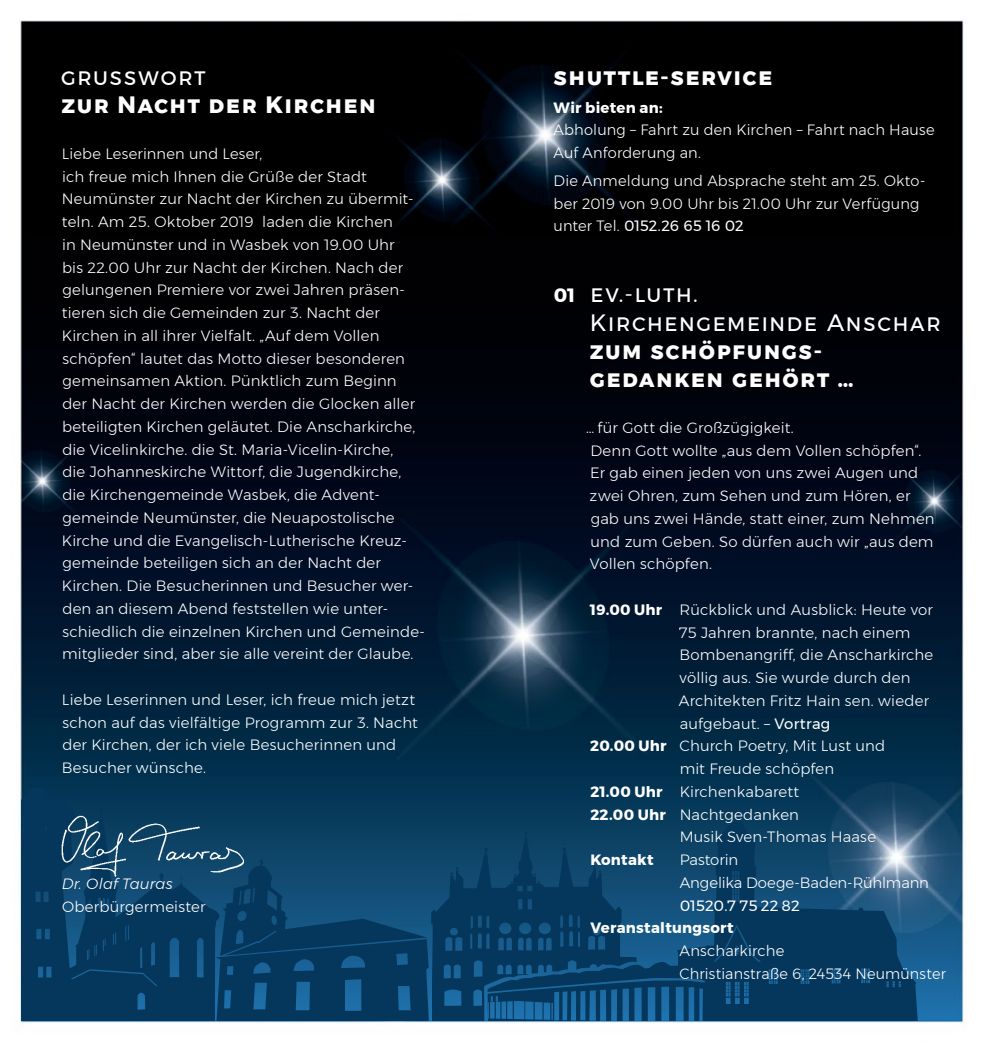
<style>
.page{position:relative;width:983px;height:1042px;background:#fff}
.page>*{position:absolute;margin:0;border:0;box-sizing:border-box;transform-origin:0 0}
.t1{font:700 23.62px/28.3px "Montserrat";letter-spacing:.06em;color:#fff}
.t2{font:23.62px/28.3px "Montserrat";letter-spacing:.05em;color:#fff}
.t3{font:300 14.88px/22.8px "Montserrat";letter-spacing:.01em;color:#fff}
.t4{font:700 14.88px "Montserrat";letter-spacing:.015em;color:#fff}
.t5{font:300 14.88px/22.8px "Montserrat";letter-spacing:-.01em;color:#fff}
.t6{font:italic 300 14.88px "Montserrat";letter-spacing:.01em;color:#fff}
.t7{font:14.88px "Montserrat";color:#fff}
.s1{font-weight:400}
.s2{font-weight:700;font-size:19.25px}
.s3{font-weight:700}
</style>
<div class="page">
<img style="left:15px;top:20px;width:952px;height:1013px">
<svg style="left:709px;top:809px;width:209px;height:211px;background:#13456a"></svg>
<svg style="left:22px;top:781px;width:687px;height:239px;background:#0a4067"></svg>
<img style="left:58px;top:813px;width:188px;height:67px">
<h1 class="t2" style="left:61px;top:62px;width:146px">grusswort</h1>
<h1 class="t1" style="left:62px;top:91px;width:315px">zur Nacht der Kirchen</h1>
<p class="t3" style="left:62px;top:142px;width:364px">Liebe Leserinnen und Leser,<br>ich freue mich Ihnen die Grüße der Stadt Neumünster zur Nacht der Kirchen zu übermit&shy;teln. Am 25. Oktober 2019 laden die Kirchen<br>in Neumünster und in Wasbek von 19.00 Uhr<br>bis 22.00 Uhr zur Nacht der Kirchen. Nach der gelungenen Premiere vor zwei Jahren präsen&shy;tieren sich die Gemeinden zur 3. Nacht der Kirchen in all ihrer Vielfalt. „Auf dem Vollen schöpfen“ lautet das Motto dieser besonderen gemeinsamen Aktion. Pünktlich zum Beginn<br>der Nacht der Kirchen werden die Glocken aller beteiligten Kirchen geläutet. Die Anscharkirche, die Vicelinkirche. die St. Maria-Vicelin-Kirche,<br>die Johanneskirche Wittorf, die Jugendkirche, die Kirchengemeinde Wasbek, die Advent&shy;gemeinde Neumünster, die Neuapostolische Kirche und die Evangelisch-Lutherische Kreuz&shy;gemeinde beteiligen sich an der Nacht der Kirchen. Die Besucherinnen und Besucher wer&shy;den an diesem Abend feststellen wie unter&shy;schiedlich die einzelnen Kirchen und Gemeinde&shy;mitglieder sind, aber sie alle vereint der Glaube.</p>
<p class="t3" style="left:62px;top:688px;width:357px">Liebe Leserinnen und Leser, ich freue mich jetzt schon auf das vielfältige Programm zur 3. Nacht der Kirchen, der ich viele Besucherinnen und Besucher wünsche.</p>
<p class="t6" style="left:62px;top:872px;width:112px">Dr. Olaf Tauras</p>
<p class="t3" style="left:62px;top:895px;width:145px">Oberbürgermeister</p>
<h1 class="t1" style="left:553px;top:62px;width:220px">shuttle-service</h1>
<p class="t4" style="left:553px;top:95px;width:111px">Wir bieten an:</p>
<p class="t3" style="left:553px;top:118px;width:382px">Abholung – Fahrt zu den Kirchen – Fahrt nach Hause<br>Auf Anforderung an.</p>
<p class="t3" style="left:553px;top:169px;width:373px">Die Anmeldung und Absprache steht am 25. Okto&shy;ber 2019 von 9.00 Uhr bis 21.00 Uhr zur Verfügung unter Tel. <span class="s1">0152.26 65 16 02</span></p>
<h1 class="t2" style="left:589px;top:279px;width:352px;text-indent:-36px"><span class="s2">01</span> ev.-luth.<br>Kirchengemeinde Anschar</h1>
<h1 class="t1" style="left:589px;top:336px;width:265px">zum schöpfungs&shy;gedanken gehört …</h1>
<p class="t3" style="left:586px;top:416px;width:350px">… für Gott die Großzügigkeit.<br>Denn Gott wollte „aus dem Vollen schöpfen“.<br>Er gab einen jeden von uns zwei Augen und zwei Ohren, zum Sehen und zum Hören, er gab uns zwei Hände, statt einer, zum Nehmen und zum Geben. So dürfen auch wir „aus dem Vollen schöpfen.</p>
<p class="t3" style="left:590px;top:598px;width:344px"><span class="s3">19.00 Uhr</span> Rückblick und Ausblick: Heute vor</p>
<p class="t3" style="left:679px;top:621px;width:232px">75 Jahren brannte, nach einem</p>
<p class="t3" style="left:679px;top:643px;width:255px">Bombenangriff, die Anscharkirche</p>
<p class="t3" style="left:679px;top:666px;width:232px">völlig aus. Sie wurde durch den</p>
<p class="t3" style="left:678px;top:689px;width:252px">Architekten Fritz Hain sen. wieder</p>
<p class="t3" style="left:679px;top:712px;width:152px">aufgebaut. – <span class="s1">Vortrag</span></p>
<p class="t3" style="left:590px;top:734px;width:296px"><span class="s3">20.00 Uhr</span> Church Poetry, Mit Lust und</p>
<p class="t3" style="left:679px;top:757px;width:156px">mit Freude schöpfen</p>
<p class="t3" style="left:590px;top:780px;width:210px"><span class="s3">21.00 Uhr</span> Kirchenkabarett</p>
<p class="t3" style="left:590px;top:803px;width:210px"><span class="s3">22.00 Uhr</span> Nachtgedanken</p>
<p class="t3" style="left:679px;top:825px;width:198px">Musik Sven-Thomas Haase</p>
<p class="t4" style="left:590px;top:848px;width:65px">Kontakt</p>
<p class="t5" style="left:679px;top:848px;width:251px">Pastorin<br>Angelika Doege-Baden-Rühlmann</p>
<p class="t7" style="left:679px;top:894px;width:122px">01520.7 75 22 82</p>
<p class="t4" style="left:590px;top:916px;width:145px">Veranstaltungsort</p>
<p class="t3" style="left:679px;top:939px;width:268px">Anscharkirche<br>Christianstraße 6, 24534 Neumünster</p>
</div>
